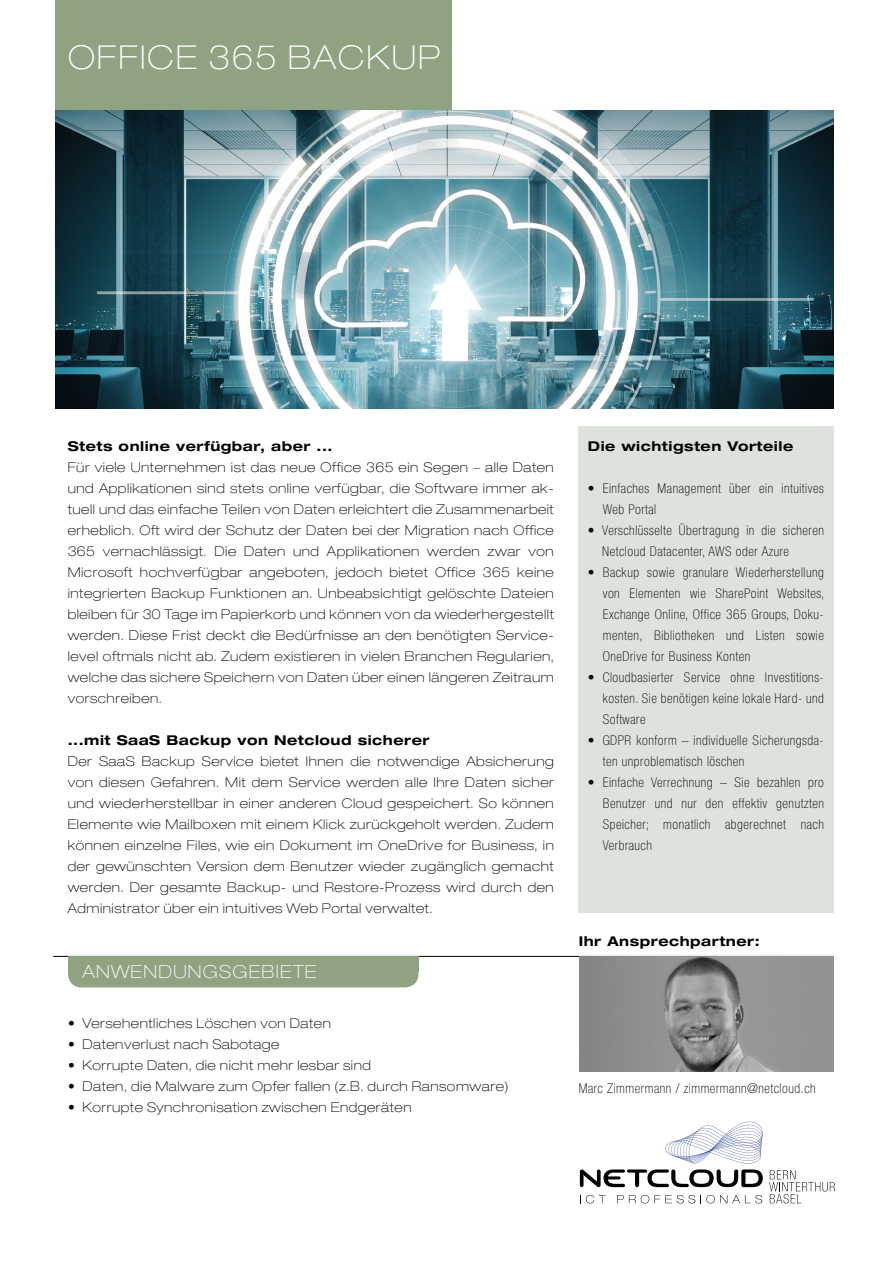
<style>
.page{position:relative;width:893px;height:1263px;background:#fff}
.page>*{position:absolute;margin:0;border:0;box-sizing:border-box;transform-origin:0 0}
.t1{font:100 expanded 33px "Helvetica Neue LT Std";letter-spacing:.06em;color:#fff}
.t2{font:100 expanded 18px "Helvetica Neue LT Std";letter-spacing:.07em;color:#fff}
.t3{font:100 expanded 13.5px/21px "Helvetica Neue LT Std";letter-spacing:.04em;color:#000;text-align:justify}
.t4{font:100 condensed 13.5px/21px "Helvetica Neue LT Std";letter-spacing:.04em;color:#000}
.t5{font:700 expanded 13.5px "Helvetica Neue LT Std";letter-spacing:.04em;color:#000}
</style>
<div class="page">
<svg style="left:580px;top:1195px;width:26px;height:8px"></svg>
<svg style="left:617px;top:1195px;width:78px;height:8px"></svg>
<svg style="left:706px;top:1195px;width:56px;height:8px"></svg>
<svg style="left:580px;top:1169px;width:183px;height:18px"></svg>
<svg style="left:665px;top:1121px;width:98px;height:42px"></svg>
<svg style="left:769px;top:1170px;width:66px;height:33px"></svg>
<div style="left:55px;top:0;width:397px;height:115px;background:#8fa383"></div>
<div style="left:578px;top:426px;width:255px;height:487px;background:#dde3da"></div>
<hr style="left:53px;top:956px;width:780px;height:1px;background:#000">
<div style="left:68px;top:956px;width:350px;height:31px;background:#8fa383;border-radius:14px"></div>
<div style="left:68px;top:956px;width:350px;height:16px;background:#8fa383"></div>
<img style="left:579px;top:956px;width:254px;height:115px">
<img style="left:55px;top:111px;width:778px;height:297px">
<h1 class="t1" style="left:68px;top:37px;width:374px">OFFICE 365 BACKUP</h1>
<p class="t5" style="left:68px;top:437px;width:266px">Stets online verfügbar, aber ...</p>
<p class="t3" style="left:68px;top:456px;width:488px">Für viele Unternehmen ist das neue Office 365 ein Segen – alle Daten und Applikationen sind stets online verfügbar, die Software immer ak&shy;tuell und das einfache Teilen von Daten erleichtert die Zusammenarbeit erheblich. Oft wird der Schutz der Daten bei der Migration nach Office 365 vernachlässigt. Die Daten und Applikationen werden zwar von Microsoft hochverfügbar angeboten, jedoch bietet Office 365 keine integrierten Backup Funktionen an. Unbeabsichtigt gelöschte Dateien bleiben für 30 Tage im Papierkorb und können von da wiederhergestellt werden. Diese Frist deckt die Bedürfnisse an den benötigten Service&shy;level oftmals nicht ab. Zudem existieren in vielen Branchen Regularien, welche das sichere Speichern von Daten über einen längeren Zeitraum vorschreiben.</p>
<p class="t5" style="left:68px;top:732px;width:363px">...mit SaaS Backup von Netcloud sicherer</p>
<p class="t3" style="left:68px;top:750px;width:488px">Der SaaS Backup Service bietet Ihnen die notwendige Absicherung von diesen Gefahren. Mit dem Service werden alle Ihre Daten sicher und wiederherstellbar in einer anderen Cloud gespeichert. So können Elemente wie Mailboxen mit einem Klick zurückgeholt werden. Zudem können einzelne Files, wie ein Dokument im OneDrive for Business, in der gewünschten Version dem Benutzer wieder zugänglich gemacht werden. Der gesamte Backup- und Restore-Prozess wird durch den Administrator über ein intuitives Web Portal verwaltet.</p>
<h2 class="t2" style="left:82px;top:961px;width:236px">ANWENDUNGSGEBIETE</h2>
<p class="t3" style="left:68px;top:1013px;width:264px">• Versehentliches Löschen von Daten</p>
<p class="t3" style="left:68px;top:1034px;width:213px">• Datenverlust nach Sabotage</p>
<p class="t3" style="left:68px;top:1055px;width:304px">• Korrupte Daten, die nicht mehr lesbar sind</p>
<p class="t3" style="left:68px;top:1076px;width:442px">• Daten, die Malware zum Opfer fallen (z.B. durch Ransomware)</p>
<p class="t3" style="left:68px;top:1097px;width:345px">• Korrupte Synchronisation zwischen Endgeräten</p>
<p class="t5" style="left:588px;top:437px;width:207px">Die wichtigsten Vorteile</p>
<p class="t4" style="left:603px;top:477px;width:223px;text-indent:-15px">• Einfaches Management über ein intuitives<br>Web Portal</p>
<p class="t4" style="left:602px;top:519px;width:223px;text-indent:-14px">• Verschlüsselte Übertragung in die sicheren<br>Netcloud Datacenter, AWS oder Azure</p>
<p class="t4" style="left:603px;top:561px;width:223px;text-align:justify;text-indent:-15px">• Backup sowie granulare Wiederherstellung von Elementen wie SharePoint Websites, Exchange Online, Office 365 Groups, Doku&shy;menten, Bibliotheken und Listen sowie OneDrive for Business Konten</p>
<p class="t4" style="left:603px;top:666px;width:223px;text-align:justify;text-indent:-15px">• Cloudbasierter Service ohne Investitions&shy;kosten. Sie benötigen keine lokale Hard- und Software</p>
<p class="t4" style="left:603px;top:729px;width:223px;text-indent:-15px">• GDPR konform – individuelle Sicherungsda&shy;ten unproblematisch löschen</p>
<p class="t4" style="left:603px;top:772px;width:223px;text-align:justify;text-indent:-15px">• Einfache Verrechnung – Sie bezahlen pro Benutzer und nur den effektiv genutzten Speicher; monatlich abgerechnet nach Verbrauch</p>
<p class="t5" style="left:579px;top:932px;width:182px">Ihr Ansprechpartner:</p>
<p class="t4" style="left:579px;top:1077px;width:239px">Marc Zimmermann / zimmermann@netcloud.ch</p>
</div>
